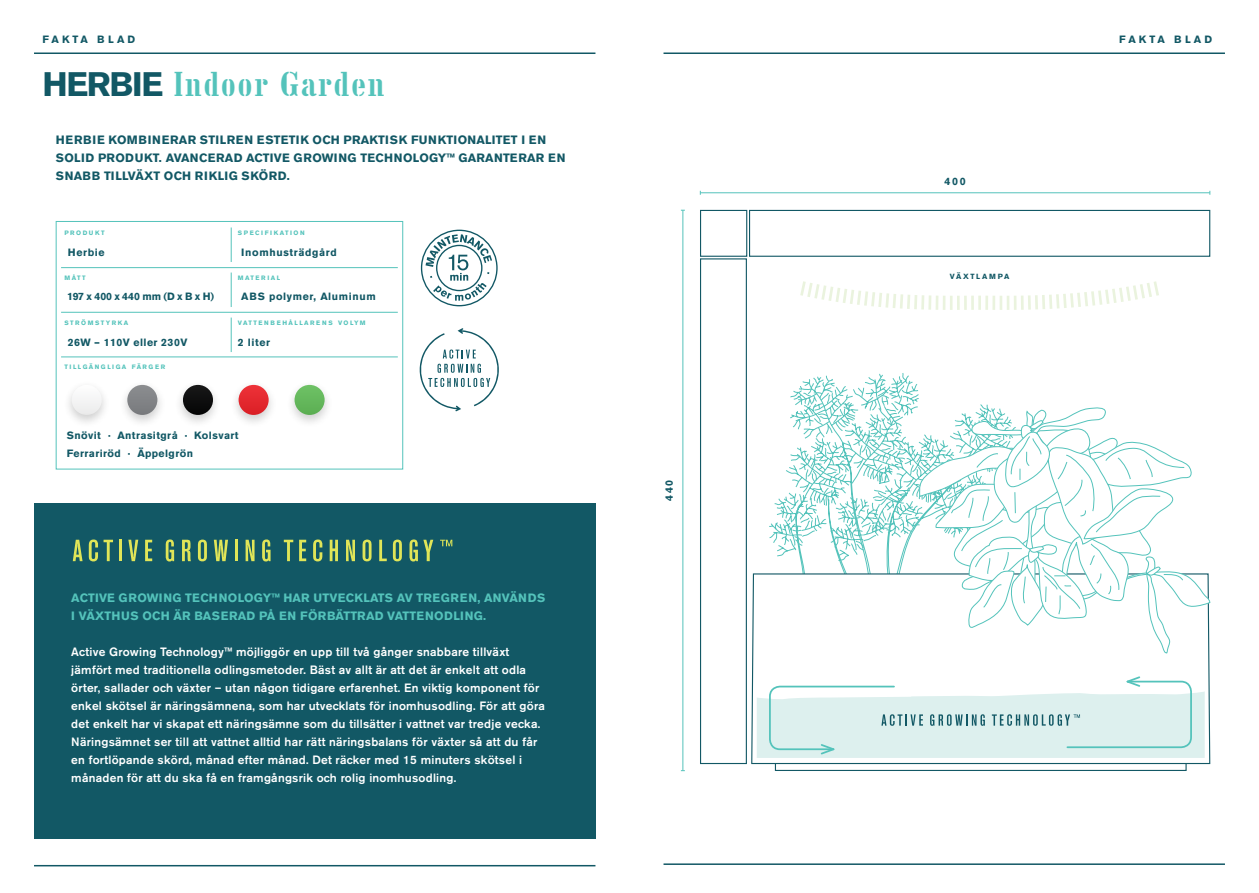
<style>
.page{position:relative;width:1259px;height:893px;background:#fff}
.page>*{position:absolute;margin:0;border:0;box-sizing:border-box;transform-origin:0 0}
.t1{font:condensed 38.25px "Le Corbusier";letter-spacing:.04em;color:#54c3bb}
.t2{font:500 12px/18px "Akzidenz Grotesk BE";letter-spacing:.02em;color:#fff}
.t3{font:700 12px "Akzidenz Grotesk BE";letter-spacing:.02em;color:#125865}
.t4{font:700 12px "Akzidenz Grotesk BE";letter-spacing:.02em;color:#54c3bb}
.t5{font:700 10.65px "Akzidenz Grotesk BE";letter-spacing:.18em;color:#125865}
.t6{font:700 10.5px/17.5px "Akzidenz Grotesk BE";letter-spacing:.04em;color:#125865}
.t7{font:700 10.5px "Akzidenz Grotesk BE";letter-spacing:-.01em;color:#125865}
.t8{font:700 10.5px "Akzidenz Grotesk BE";letter-spacing:.06em;color:#125865}
.t9{font:700 7.5px "Akzidenz Grotesk BE";letter-spacing:.23em;color:#125865}
.t10{font:700 6.3px "Akzidenz Grotesk BE";letter-spacing:.23em;color:#54c3bb}
.s1{font-family:"Akzidenz Grotesk BE";font-weight:700;font-stretch:normal;font-size:33.75px;color:#125865}
</style>
<div class="page">
<hr style="left:34px;top:53px;width:561px;height:1px;background:#125865">
<hr style="left:663px;top:53px;width:562px;height:1px;background:#125865">
<hr style="left:663px;top:863px;width:562px;height:2px;background:#125865">
<hr style="left:34px;top:865px;width:561px;height:1px;background:#125865">
<div style="left:56px;top:221px;width:347px;height:248px;border:1px solid #54c3bb"></div>
<hr style="left:61px;top:267px;width:337px;height:1px;background:#54c3bb">
<hr style="left:61px;top:312px;width:337px;height:1px;background:#54c3bb">
<hr style="left:61px;top:357px;width:337px;height:1px;background:#54c3bb">
<hr style="left:231px;top:227px;width:1px;height:35px;background:#54c3bb">
<hr style="left:231px;top:273px;width:1px;height:34px;background:#54c3bb">
<hr style="left:231px;top:318px;width:1px;height:34px;background:#54c3bb">
<div style="left:63px;top:380px;width:48px;height:48px;background:#000;opacity:.2"></div>
<div style="left:72px;top:385px;width:30px;height:30px;background:#f4f4f4;border-radius:50%"></div>
<div style="left:118px;top:380px;width:48px;height:48px;background:#000;opacity:.2"></div>
<div style="left:127px;top:385px;width:30px;height:30px;background:#828487;border-radius:50%"></div>
<div style="left:174px;top:380px;width:48px;height:48px;background:#000;opacity:.2"></div>
<div style="left:183px;top:385px;width:30px;height:30px;background:#0f0f0f;border-radius:50%"></div>
<svg style="left:421px;top:230px;width:76px;height:76px"></svg>
<div style="left:775px;top:763px;width:411px;height:8px;background:#fff;border:1px solid #125865"></div>
<div style="left:700px;top:258px;width:47px;height:506px;background:#fff;border:1px solid #125865"></div>
<div style="left:749px;top:210px;width:461px;height:47px;background:#fff;border:1px solid #125865"></div>
<div style="left:700px;top:210px;width:47px;height:47px;background:#fff;border:1px solid #125865"></div>
<hr style="left:682px;top:210px;width:1px;height:561px;background:#54c3bb">
<hr style="left:700px;top:192px;width:509px;height:1px;background:#54c3bb">
<svg style="left:993px;top:281px;width:166px;height:29px"></svg>
<div style="left:230px;top:380px;width:48px;height:48px;background:#000;opacity:.2"></div>
<div style="left:239px;top:385px;width:30px;height:30px;background:#e4292f;border-radius:50%"></div>
<div style="left:286px;top:380px;width:48px;height:48px;background:#000;opacity:.2"></div>
<div style="left:294px;top:385px;width:30px;height:30px;background:#65b85d;border-radius:50%"></div>
<svg style="left:785px;top:255px;width:208px;height:55px"></svg>
<svg style="left:751px;top:573px;width:459px;height:192px"></svg>
<div style="left:34px;top:504px;width:561px;height:335px;background:#125865"></div>
<svg style="left:73px;top:540px;width:10px;height:21px"></svg>
<svg style="left:89px;top:539px;width:9px;height:22px"></svg>
<svg style="left:104px;top:540px;width:9px;height:21px"></svg>
<hr style="left:119px;top:540px;width:2px;height:21px;background:#e0e558">
<svg style="left:128px;top:540px;width:10px;height:21px"></svg>
<svg style="left:145px;top:540px;width:7px;height:21px"></svg>
<svg style="left:166px;top:539px;width:8px;height:22px"></svg>
<svg style="left:182px;top:540px;width:9px;height:21px"></svg>
<svg style="left:198px;top:540px;width:9px;height:21px"></svg>
<svg style="left:214px;top:540px;width:14px;height:21px"></svg>
<hr style="left:235px;top:540px;width:3px;height:21px;background:#e0e558">
<svg style="left:246px;top:540px;width:8px;height:21px"></svg>
<svg style="left:262px;top:539px;width:8px;height:22px"></svg>
<svg style="left:284px;top:540px;width:9px;height:21px"></svg>
<svg style="left:299px;top:540px;width:7px;height:21px"></svg>
<svg style="left:313px;top:539px;width:9px;height:22px"></svg>
<svg style="left:330px;top:540px;width:8px;height:21px"></svg>
<svg style="left:346px;top:540px;width:9px;height:21px"></svg>
<svg style="left:362px;top:540px;width:9px;height:21px"></svg>
<svg style="left:379px;top:540px;width:8px;height:21px"></svg>
<svg style="left:393px;top:540px;width:9px;height:21px"></svg>
<svg style="left:409px;top:539px;width:24px;height:22px"></svg>
<svg style="left:440px;top:540px;width:12px;height:6px"></svg>
<svg style="left:757px;top:373px;width:453px;height:385px"></svg>
<svg style="left:419px;top:328px;width:80px;height:83px"></svg>
<p class="t6" style="left:42px;top:31px;width:10px">FAK</p>
<p class="t6" style="left:73px;top:31px;width:46px">TA BLAD</p>
<p class="t6" style="left:1119px;top:31px;width:10px">FAK</p>
<p class="t6" style="left:1149px;top:31px;width:46px">TA BLAD</p>
<h1 class="t1" style="left:42px;top:63px;width:343px"><span class="s1">HERBIE</span> Indoor Garden</h1>
<p class="t3" style="left:56px;top:133px;width:19px">HERBIE</p>
<p class="t3" style="left:108px;top:133px;width:157px">KOMBI NERAR STI LREN ESTETI</p>
<p class="t3" style="left:300px;top:133px;width:199px">K OCH PRAKTIS K FUNKTI ONALITET</p>
<p class="t3" style="left:521px;top:133px;width:26px">I EN</p>
<p class="t3" style="left:56px;top:151px;width:456px">SOLI D PRODUKT. AVANCERAD ACTIVE GROWI NG TECH NOLOGY™ GARANTER</p>
<p class="t3" style="left:527px;top:151px;width:40px">AR EN</p>
<p class="t3" style="left:56px;top:169px;width:236px">S NABB TI LLVÄXT OCH RI KLIG SKÖRD.</p>
<p class="t10" style="left:64px;top:230px;width:42px">PRODUKT</p>
<p class="t6" style="left:68px;top:244px;width:38px">HERBIE</p>
<p class="t10" style="left:64px;top:274px;width:23px">MÅTT</p>
<p class="t7" style="left:67px;top:290px;width:149px">197 X 400 X 440 MM (D X B X H)</p>
<p class="t10" style="left:64px;top:319px;width:65px">STRÖMSTYRKA</p>
<p class="t6" style="left:68px;top:334px;width:121px">26W – 110V ELLER 230V</p>
<p class="t10" style="left:64px;top:363px;width:102px">TILLGÄNGLIGA FÄRGER</p>
<p class="t10" style="left:238px;top:230px;width:68px">SPECIFIKATION</p>
<p class="t8" style="left:241px;top:246px;width:97px">INOMHUSTRÄDGÅRD</p>
<p class="t10" style="left:238px;top:274px;width:44px">MATERIAL</p>
<p class="t6" style="left:241px;top:288px;width:136px">ABS POLYMER, ALUMINUM</p>
<p class="t10" style="left:238px;top:319px;width:129px">VATTENBEHÅLLARENS VOLYM</p>
<p class="t6" style="left:238px;top:334px;width:34px">2 LITER</p>
<p class="t6" style="left:67px;top:427px;width:173px">SNÖVIT · ANTRASITGRÅ · KOLSVART<br>FERRARIRÖD · ÄPPELGRÖN</p>
<p class="t4" style="left:71px;top:590px;width:362px">ACTIVE GROWI NG TECH NOLOGY™ HAR UTVECKLATS AV TREGRE</p>
<p class="t4" style="left:468px;top:590px;width:77px">N, ANVÄNDS</p>
<p class="t4" style="left:71px;top:608px;width:150px">I VÄXTH US OCH ÄR BASER</p>
<p class="t4" style="left:238px;top:608px;width:114px">AD PÅ EN FÖRBÄTTR</p>
<p class="t4" style="left:366px;top:608px;width:45px">AD VATTE</p>
<p class="t4" style="left:425px;top:608px;width:63px">NODLI NG.</p>
<p class="t2" style="left:71px;top:642px;width:475px">Active Growing Technology™ möjliggör en upp till två gånger snabbare tillväxt jämfört med traditionella odlingsmetoder. Bäst av allt är att det är enkelt att odla örter, sallader och växter – utan någon tidigare erfarenhet. En viktig komponent för enkel skötsel är näringsämnena, som har utvecklats för inomhusodling. För att göra det enkelt har vi skapat ett näringsämne som du tillsätter i vattnet var tredje vecka.<br>Näringsämnet ser till att vattnet alltid har rätt näringsbalans för växter så att du får en fortlöpande skörd, månad efter månad. Det räcker med 15 minuters skötsel i månaden för att du ska få en framgångsrik och rolig inomhusodling.</p>
<p class="t5" style="left:663px;top:501px;width:23px;rotate:-90deg">440</p>
<p class="t5" style="left:944px;top:175px;width:23px">400</p>
<p class="t9" style="left:950px;top:272px;width:61px">VÄXTLAMPA</p>
</div>
